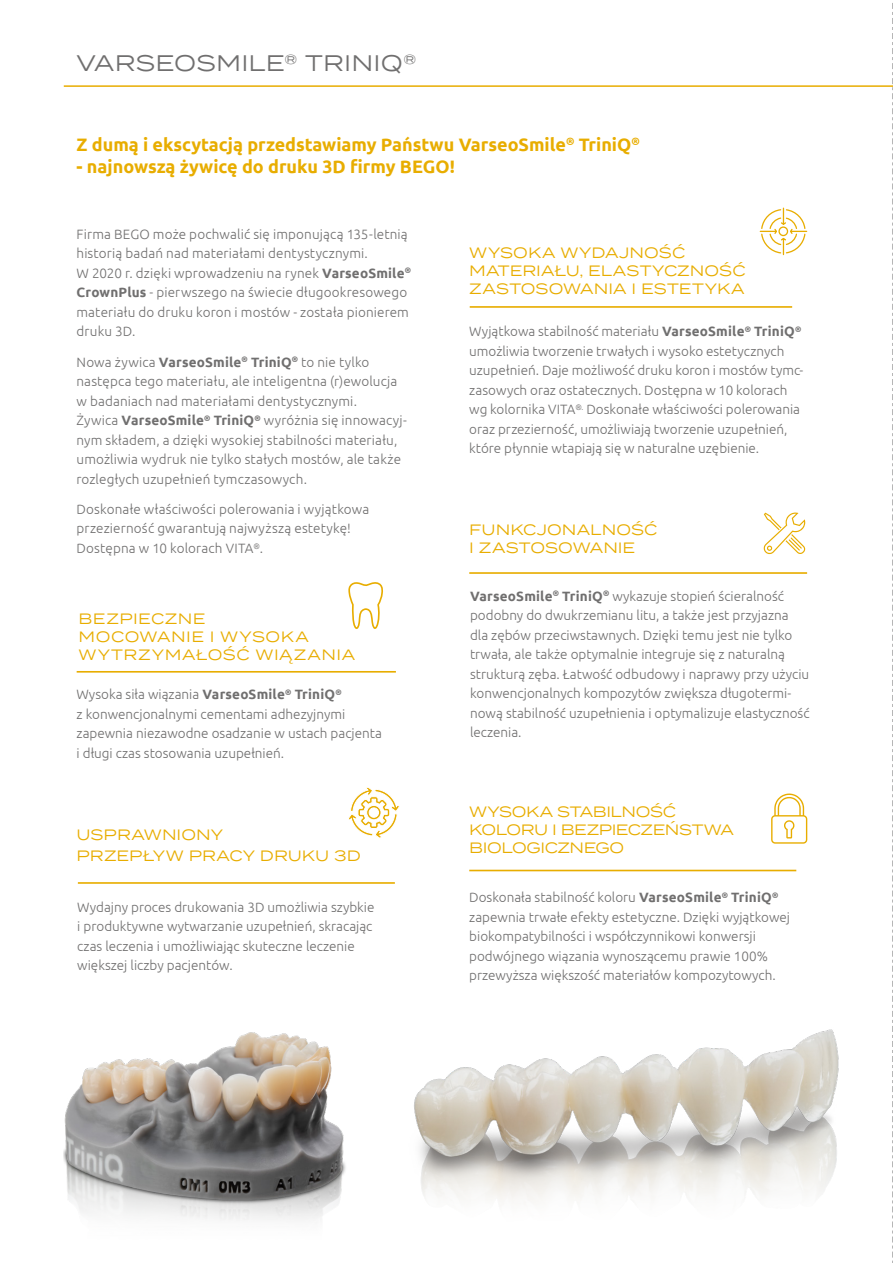
<style>
.page{position:relative;width:893px;height:1263px;background:#fff}
.page>*{position:absolute;margin:0;border:0;box-sizing:border-box;transform-origin:0 0}
.t1{font:22.5px "Termina";letter-spacing:.01em;color:#706f6f}
.t2{font:700 18px "Ubuntu";color:#e8ad00}
.t3{font:15px/18px "Termina";letter-spacing:.005em;color:#e8ad00}
.t4{font:15px/18px "Termina";letter-spacing:-.03em;color:#e8ad00}
.t5{font:15px/18px "Termina";letter-spacing:.035em;color:#e8ad00}
.t6{font:300 13.5px/19.5px "Ubuntu";color:#706f6f}
.s1{font-weight:700}
</style>
<div class="page">
<hr style="left:64px;top:85px;width:829px;height:2px;background:#e8ad00">
<hr style="left:470px;top:306px;width:322px;height:2px;background:#e8ad00">
<svg style="left:759px;top:207px;width:49px;height:49px"></svg>
<hr style="left:469px;top:572px;width:338px;height:2px;background:#e8ad00">
<svg style="left:764px;top:512px;width:41px;height:42px"></svg>
<hr style="left:77px;top:671px;width:319px;height:2px;background:#e8ad00">
<hr style="left:469px;top:870px;width:327px;height:1px;background:#e8ad00">
<svg style="left:771px;top:793px;width:36px;height:51px"></svg>
<hr style="left:78px;top:882px;width:317px;height:2px;background:#e8ad00">
<svg style="left:348px;top:787px;width:52px;height:51px"></svg>
<img style="left:414px;top:1029px;width:425px;height:173px">
<img style="left:64px;top:1032px;width:282px;height:188px">
<svg style="left:348px;top:582px;width:35px;height:47px"></svg>
<svg style="left:892px;top:3px;width:1px;height:1260px"></svg>
<h1 class="t1" style="left:77px;top:47px;width:341px">VARSEOSMILE<sup>®</sup> TRINIQ<sup>®</sup></h1>
<h2 class="t2" style="left:77px;top:134px;width:565px">Z dumą i ekscytacją przedstawiamy Państwu VarseoSmile<sup>®</sup> TriniQ<sup>®</sup></h2>
<h2 class="t2" style="left:77px;top:156px;width:380px">- najnowszą żywicę do druku 3D firmy BEGO!</h2>
<p class="t6" style="left:77px;top:224px;width:336px">Firma BEGO może pochwalić się imponującą 135-letnią historią badań nad materiałami dentystycznymi.<br>W 2020 r. dzięki wprowadzeniu na rynek <span class="s1">VarseoSmile</span><sup>® </sup><span class="s1">CrownPlus</span> - pierwszego na świecie długookresowego materiału do druku koron i mostów - została pionierem druku 3D.</p>
<p class="t6" style="left:77px;top:352px;width:332px">Nowa żywica <span class="s1">VarseoSmile</span><sup>®</sup> <span class="s1">TriniQ</span><sup>®</sup> to nie tylko następca tego materiału, ale inteligentna (r)ewolucja w badaniach nad materiałami dentystycznymi.<br>Żywica <span class="s1">VarseoSmile</span><sup>®</sup> <span class="s1">TriniQ</span><sup>®</sup> wyróżnia się innowacyj&shy;nym składem, a dzię ki wysokiej stabilności materiału, umożliwia wydruk nie tylko stałych mostów, ale także rozległych uzupełnień tymczasowych.</p>
<p class="t6" style="left:77px;top:499px;width:294px">Doskonałe właściwości polerowania i wyjątkowa przezierność gwarantują najwyższą estetykę !<br>Dostępna w 10 kolorach VITA<sup>®</sup>.</p>
<p class="t5" style="left:78px;top:609px;width:278px">BEZPIECZNE<br>MOCOWANIE I WYSOKA<br>WYTRZYMAŁOŚĆ WIĄZANIA</p>
<p class="t6" style="left:77px;top:684px;width:307px">Wysoka siła wiązania <span class="s1">VarseoSmile</span><sup>®</sup> <span class="s1">TriniQ</span><sup>®<br></sup>z konwencjonalnymi cementami adhezyjnymi zapewnia niezawodne osadzanie w ustach pacjenta i długi czas stosowania uzupełnień.</p>
<p class="t3" style="left:77px;top:823px;width:286px;line-height:21.6px">USPRAWNIONY<br>PRZEPŁYW PRACY DRUKU 3D</p>
<p class="t6" style="left:77px;top:897px;width:299px">Wydajny proces drukowania 3D umożliwia szybkie i produktywne wytwarzanie uzupełnień, skracając czas leczenia i umożliwiając skuteczne leczenie większej liczby pacjentów.</p>
<p class="t3" style="left:469px;top:243px;width:278px">WYSOKA WYDAJNOŚĆ<br>MATERIAŁU, ELASTYCZNOŚĆ<br>ZASTOSOWANIA I ESTETYKA</p>
<p class="t6" style="left:469px;top:321px;width:336px">Wyjątkowa stabilność materiału <span class="s1">VarseoSmile</span><sup>®</sup> <span class="s1">TriniQ</span><sup>® </sup>umożliwia tworzenie trwałych i wysoko estetycznych uzupełnień . Daje możliwość druku koron i mostów tymc&shy;zasowych oraz ostatecznych. Dostępna w 10 kolorach wg kolornika VITA<sup>®.</sup> Doskonałe właściwości polerowania oraz przezierność, umożliwiają tworzenie uzupełnień, które płynnie wtapiają się w naturalne uzębienie.</p>
<p class="t3" style="left:469px;top:520px;width:190px">FUNKCJONALNOŚĆ<br>I ZASTOSOWANIE</p>
<p class="t6" style="left:470px;top:586px;width:341px"><span class="s1">VarseoSmile</span><sup>®</sup> <span class="s1">TriniQ</span><sup>®</sup> wykazuje stopień ścieralność podobny do dwukrzemianu litu, a także jest przyjazna dla zębów przeciwstawnych. Dzięki temu jest nie tylko trwała, ale także optymalnie integruje się z naturalną strukturą zęba. Łatwość odbudowy i naprawy przy użyciu konwencjonalnych kompozytów zwiększa długotermi&shy;nową stabilność uzupełnienia i optymalizuje elastyczność leczenia.</p>
<p class="t4" style="left:469px;top:802px;width:266px">WYSOKA STABILNOŚĆ<br>KOLORU I BEZPIECZEŃSTWA<br>BIOLOGICZNEGO</p>
<p class="t6" style="left:469px;top:887px;width:322px">Doskonała stabilność koloru <span class="s1">VarseoSmile</span><sup>®</sup> <span class="s1">TriniQ</span><sup>® </sup>zapewnia trwałe efekty estetyczne. Dzięki wyjątkowej biokompatybilności i współczynnikowi konwersji podwójnego wiązania wynoszącemu prawie 100% przewyższa większość materiałów kompozytowych.</p>
</div>
